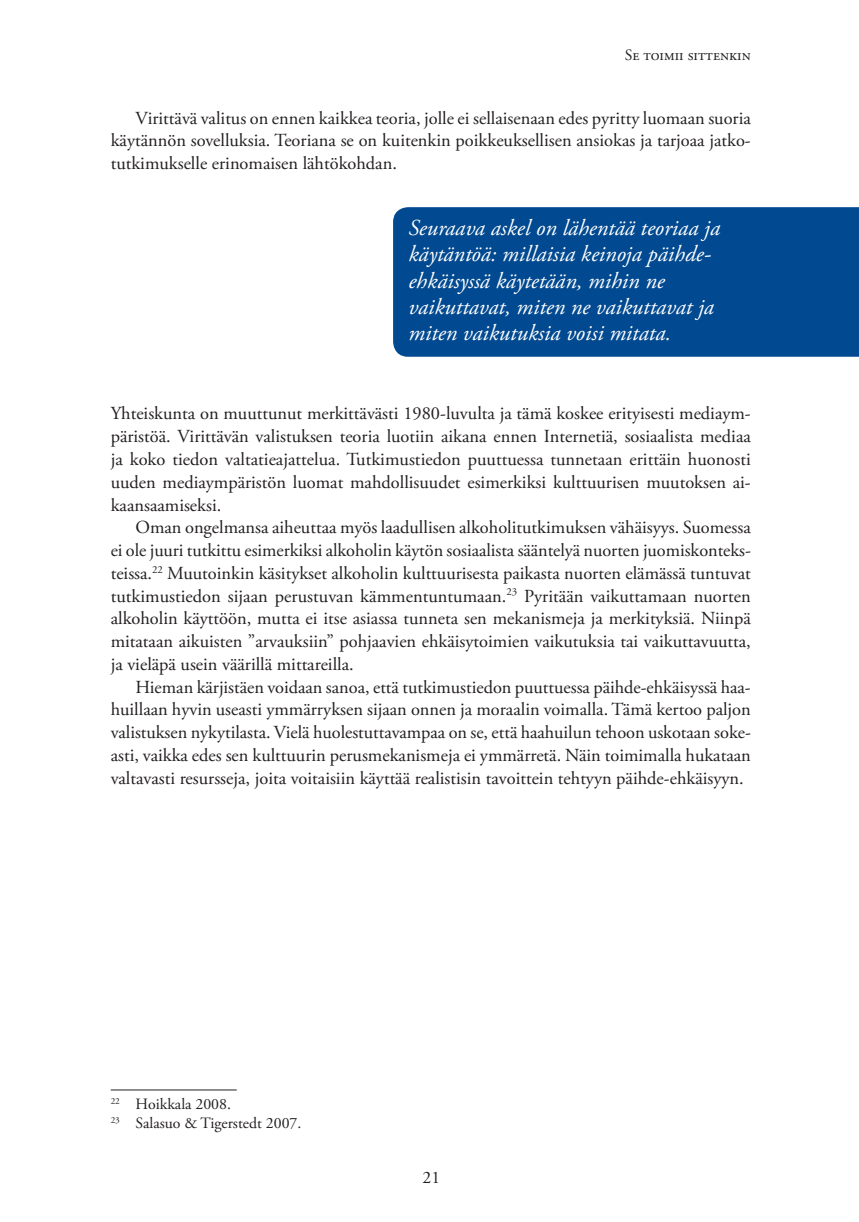
<style>
.page{position:relative;width:859px;height:1222px;background:#fff}
.page>*{position:absolute;margin:0;border:0;box-sizing:border-box;transform-origin:0 0}
.t1{font:italic 22.75px/26.2px "Adobe Garamond Pro";color:#fff}
.t2{font:18.38px/22.8px "Adobe Garamond Pro";color:#231f20;text-align:justify}
.t3{font:17.5px "Adobe Garamond Pro";color:#231f20}
.t4{font:15.75px/19.1px "Adobe Garamond Pro";color:#231f20}
</style>
<div class="page">
<div style="left:393px;top:207px;width:466px;height:150px;background:#014990"></div>
<hr style="left:111px;top:1089px;width:126px;height:1px;background:#231f20">
<p class="t4" style="left:625px;top:47px;width:127px">Se toimii sittenkin</p>
<p class="t2" style="left:111px;top:108px;width:641px;text-indent:25px">Virittävä valitus on ennen kaikkea teoria, jolle ei sellaisenaan edes pyritty luomaan suoria käytännön sovelluksia. Teoriana se on kuitenkin poikkeuksellisen ansiokas ja tarjoaa jatko&shy;tutkimukselle erinomaisen lähtökohdan.</p>
<p class="t1" style="left:408px;top:217px;width:313px">Seuraava askel on lähentää teoriaa ja käytäntöä: millaisia keinoja päihde&shy;ehkäisyssä käytetään, mihin ne vaikuttavat, miten ne vaikuttavat ja miten vaikutuksia voisi mitata.</p>
<p class="t2" style="left:111px;top:404px;width:641px">Yhteiskunta on muuttunut merkittävästi 1980-luvulta ja tämä koskee erityisesti mediaym&shy;päristöä. Virittävän valistuksen teoria luotiin aikana ennen Internetiä, sosiaalista mediaa ja koko tiedon valtatieajattelua. Tutkimustiedon puuttuessa tunnetaan erittäin huonosti uuden mediaympäristön luomat mahdollisuudet esimerkiksi kulttuurisen muutoksen ai&shy;kaansaamiseksi.</p>
<p class="t2" style="left:111px;top:517px;width:641px;text-indent:25px">Oman ongelmansa aiheuttaa myös laadullisen alkoholitutkimuksen vähäisyys. Suomessa ei ole juuri tutkittu esimerkiksi alkoholin käytön sosiaalista sääntelyä nuorten juomiskonteks&shy;teissa.<sup>22</sup> Muutoinkin käsitykset alkoholin kulttuurisesta paikasta nuorten elämässä tuntuvat tutkimustiedon sijaan perustuvan kämmentuntumaan.<sup>23</sup> Pyritään vaikuttamaan nuorten alkoholin käyttöön, mutta ei itse asiassa tunneta sen mekanismeja ja merkityksiä. Niinpä mitataan aikuisten ”arvauksiin” pohjaavien ehkäisytoimien vaikutuksia tai vaikuttavuutta, ja vieläpä usein väärillä mittareilla.</p>
<p class="t2" style="left:111px;top:677px;width:641px;text-indent:25px">Hieman kärjistäen voidaan sanoa, että tutkimustiedon puuttuessa päihde-ehkäisyssä haa&shy;huillaan hyvin useasti ymmärryksen sijaan onnen ja moraalin voimalla. Tämä kertoo paljon valistuksen nykytilasta. Vielä huolestuttavampaa on se, että haahuilun tehoon uskotaan soke&shy;asti, vaikka edes sen kulttuurin perusmekanismeja ei ymmärretä. Näin toimimalla hukataan valtavasti resursseja, joita voitaisiin käyttää realistisin tavoittein tehtyyn päihde-ehkäisyyn.</p>
<p class="t4" style="left:111px;top:1095px;width:192px"><sup>22</sup> Hoikkala 2008.<br><sup>23</sup> Salasuo &amp; Tigerstedt 2007.</p>
<p class="t3" style="left:423px;top:1170px;width:19px">21</p>
</div>
